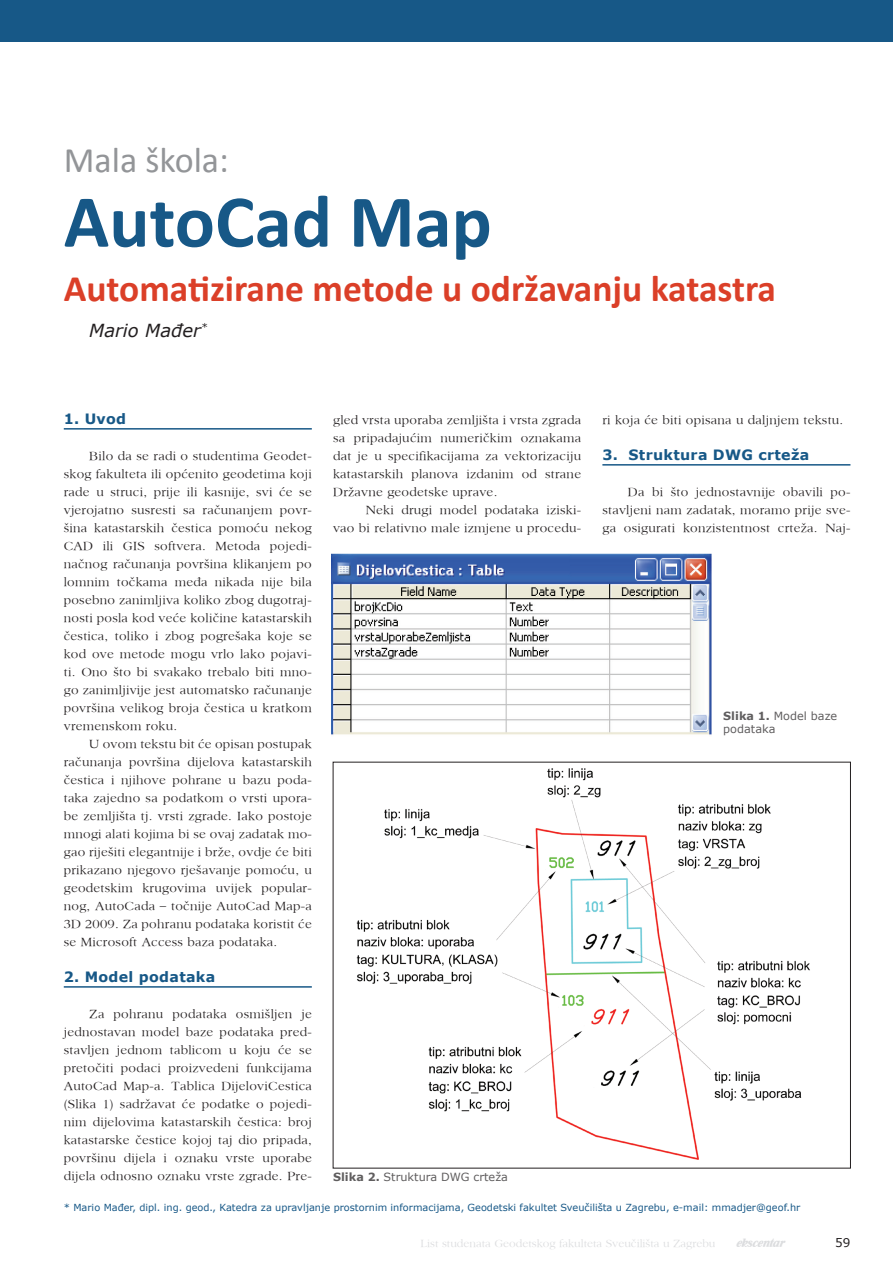
<style>
.page{position:relative;width:893px;height:1263px;background:#fff}
.page>*{position:absolute;margin:0;border:0;box-sizing:border-box;transform-origin:0 0}
.t1{font:700 75px "Calibri";color:#175887}
.t2{font:700 37.5px "Calibri";color:#db3f28}
.t3{font:36px "Calibri";color:#939598}
.t4{font:italic 18px "Verdana";color:#231f20}
.t5{font:700 14.25px "Verdana";letter-spacing:.02em;color:#175887}
.t6{font:12.75px/18px "Sanford";letter-spacing:.02em;color:#231f20;text-align:justify}
.t7{font:12.75px "Flamenco D";color:#dcdddf}
.t8{font:12px "Verdana";color:#231f20}
.t9{font:11.25px "Sanford";color:#dcdddf}
.t10{font:11.25px/13.5px "Verdana";color:#605e5f}
.t11{font:9.75px "Verdana";color:#175887}
.s1{font-weight:700}
</style>
<div class="page">
<img style="left:332px;top:553px;width:380px;height:182px">
<img style="left:356px;top:768px;width:454px;height:392px">
<hr style="left:64px;top:428px;width:248px;height:2px;background:#175887">
<hr style="left:64px;top:986px;width:248px;height:2px;background:#175887">
<hr style="left:602px;top:464px;width:248px;height:2px;background:#175887">
<div style="left:0;top:0;width:893px;height:42px;background:#175887"></div>
<h3 class="t3" style="left:64px;top:137px;width:167px">Mala škola:</h3>
<h1 class="t1" style="left:64px;top:175px;width:430px">AutoCad Map</h1>
<h2 class="t2" style="left:64px;top:265px;width:714px">Automatizirane metode u održavanju katastra</h2>
<h3 class="t4" style="left:89px;top:318px;width:120px">Mario Mađer<sup>*</sup></h3>
<p class="t5" style="left:64px;top:409px;width:64px">1. Uvod</p>
<p class="t6" style="left:64px;top:446px;width:250px;text-indent:26px">Bilo da se radi o studentima Geodet&shy;skog fakulteta ili općenito geodetima koji rade u struci, prije ili kasnije, svi će se vjerojatno susresti sa računanjem povr&shy;šina katastarskih čestica pomoću nekog CAD ili GIS softvera. Metoda pojedi&shy;načnog računanja površina klikanjem po lomnim točkama međa nikada nije bila posebno zanimljiva koliko zbog dugotraj&shy;nosti posla kod veće količine katastarskih čestica, toliko i zbog pogrešaka koje se kod ove metode mogu vrlo lako pojavi&shy;ti. Ono što bi svakako trebalo biti mno&shy;go zanimljivije jest automatsko računanje površina velikog broja čestica u kratkom vremenskom roku.</p>
<p class="t6" style="left:64px;top:734px;width:250px;text-indent:26px">U ovom tekstu bit će opisan postupak računanja površina dijelova katastarskih čestica i njihove pohrane u bazu poda&shy;taka zajedno sa podatkom o vrsti upora&shy;be zemljišta tj. vrsti zgrade. Iako postoje mnogi alati kojima bi se ovaj zadatak mo&shy;gao riješiti elegantnije i brže, ovdje će biti prikazano njegovo rješavanje pomoću, u geodetskim krugovima uvijek popular&shy;nog, AutoCada – točnije AutoCad Map-a 3D 2009. Za pohranu podataka koristit će se Microsoft Access baza podataka.</p>
<p class="t5" style="left:64px;top:967px;width:153px">2. Model podataka</p>
<p class="t6" style="left:64px;top:1004px;width:250px;text-indent:26px">Za pohranu podataka osmišljen je jednostavan model baze podataka pred&shy;stavljen jednom tablicom u koju će se pretočiti podaci proizvedeni funkcijama AutoCad Map-a. Tablica DijeloviCestica (Slika 1) sadržavat će podatke o pojedi&shy;nim dijelovima katastarskih čestica: broj katastarske čestice kojoj taj dio pripada, površinu dijela i oznaku vrste uporabe dijela odnosno oznaku vrste zgrade. Pre-</p>
<p class="t6" style="left:333px;top:410px;width:250px">gled vrsta uporaba zemljišta i vrsta zgrada sa pripadajućim numeričkim oznakama dat je u specifikacijama za vektorizaciju katastarskih planova izdanim od strane Državne geodetske uprave.</p>
<p class="t6" style="left:333px;top:500px;width:250px;text-align:right">Neki drugi model podataka iziski-<br>vao bi relativno male izmjene u procedu-</p>
<p class="t10" style="left:333px;top:1170px;width:176px"><span class="s1">Slika 2.</span> Struktura DWG crteža</p>
<p class="t6" style="left:602px;top:410px;width:243px">ri koja će biti opisana u daljnjem tekstu.</p>
<p class="t5" style="left:602px;top:445px;width:208px">3. Struktura DWG crteža</p>
<p class="t6" style="left:602px;top:482px;width:250px;text-indent:26px">Da bi što jednostavnije obavili po&shy;stavljeni nam zadatak, moramo prije sve&shy;ga osigurati konzistentnost crteža. Naj-</p>
<p class="t10" style="left:723px;top:709px;width:115px"><span class="s1">Slika 1.</span> Model baze podataka</p>
<p class="t11" style="left:64px;top:1201px;width:738px">* Mario Mađer, dipl. ing. geod., Katedra za upravljanje prostornim informacijama, Geodetski fakultet Sveučilišta u Zagrebu, e-mail: mmadjer@geof.hr</p>
<p class="t9" style="left:420px;top:1237px;width:297px">List studenata Geodetskog fakulteta Sveučilišta u Zagrebu</p>
<p class="t7" style="left:737px;top:1235px;width:50px">ekscentar</p>
<p class="t8" style="left:835px;top:1234px;width:17px">59</p>
</div>
